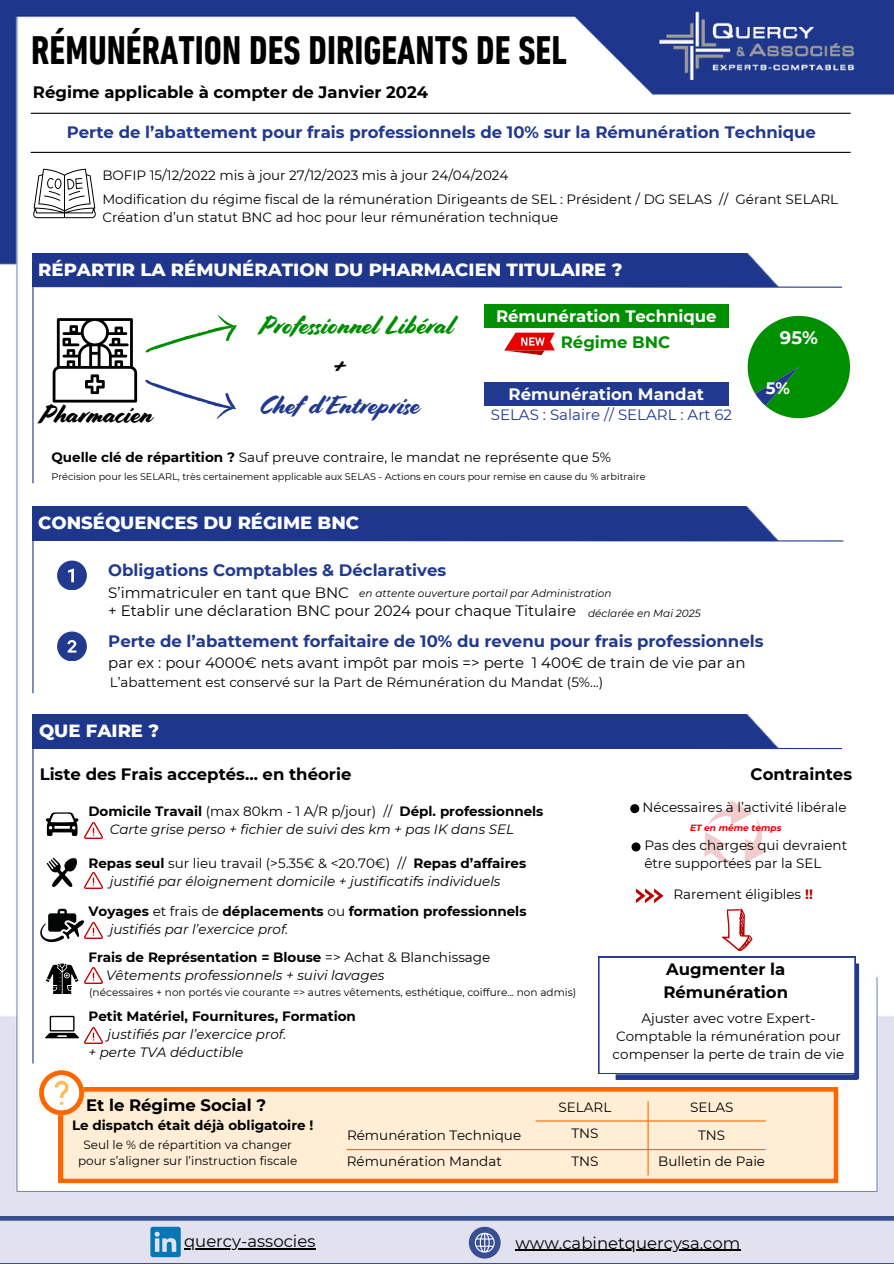
<style>
.page{position:relative;width:894px;height:1264px;background:#fff}
.page>*{position:absolute;margin:0;border:0;box-sizing:border-box;transform-origin:0 0}
.t1{font:700 condensed 40.5px "DIN Next LT Pro";color:#010101}
.t2{font:25.5px "Cortado";color:#018f02}
.t3{font:25.5px "Cortado";color:#213a8f}
.t4{font:25.5px "Cortado";color:#000}
.t5{font:800 18px "Montserrat";color:#fff}
.t6{font:700 18px "Montserrat";color:#fff}
.t7{font:700 16.5px "Montserrat";color:#21398f}
.t8{font:700 16.5px/22.5px "Montserrat";color:#000}
.t9{font:700 16.5px "Montserrat";color:#fff}
.t10{font:16.5px "Montserrat";color:#000}
.t11{font:700 16.5px "Montserrat";color:#010101}
.t12{font:700 16.5px "Montserrat";color:#018f02}
.t13{font:15px "Montserrat";color:#010101}
.t14{font:15px "Montserrat";color:#213a8f}
.t15{font:13.5px/18px "Montserrat";color:#010101;text-align:center}
.t16{font:700 13.5px "Montserrat";color:#010101}
.t17{font:italic 13.5px "Montserrat";color:#010101}
.t18{font:13.5px/18px "Montserrat";color:#000}
.t19{font:italic 13.5px "Montserrat";color:#000}
.t20{font:12px/16px "Montserrat";color:#000;text-align:center}
.t21{font:10.5px "Montserrat";color:#000}
.t22{font:italic 10.5px "Montserrat";color:#010101}
.t23{font:9.6px "Montserrat";color:#000}
.t24{font:italic 700 9px "Montserrat";color:#e80000}
.s1{font-weight:700}
.s2{font-weight:400}
.s3{font-weight:700;color:#b80000}
</style>
<div class="page">
<img style="left:0;top:0;width:893px;height:1216px">
<svg style="left:0;top:1216px;width:893px;height:47px;background:#c7cce2"></svg>
<hr style="left:31px;top:113px;width:819px;height:1px;background:#000">
<hr style="left:31px;top:152px;width:819px;height:1px;background:#000">
<img style="left:32px;top:507px;width:847px;height:33px">
<hr style="left:32px;top:510px;width:1px;height:183px;background:#21398f">
<svg style="left:35px;top:539px;width:809px;height:3px;background:#5f71ad"></svg>
<svg style="left:53px;top:310px;width:187px;height:114px"></svg>
<svg style="left:728px;top:297px;width:140px;height:140px"></svg>
<svg style="left:57px;top:560px;width:29px;height:30px"></svg>
<svg style="left:504px;top:332px;width:50px;height:23px"></svg>
<svg style="left:57px;top:631px;width:29px;height:29px"></svg>
<svg style="left:33px;top:169px;width:63px;height:49px"></svg>
<img style="left:32px;top:253px;width:847px;height:34px">
<hr style="left:32px;top:255px;width:1px;height:228px;background:#21398f">
<svg style="left:33px;top:285px;width:809px;height:3px;background:#5063a6"></svg>
<img style="left:33px;top:714px;width:846px;height:34px">
<hr style="left:32px;top:714px;width:1px;height:349px;background:#21398f">
<hr style="left:33px;top:746px;width:809px;height:3px;background:#1f388d">
<div style="left:484px;top:383px;width:244px;height:23px;background:#213a8f"></div>
<div style="left:484px;top:304px;width:244px;height:23px;background:#018f02"></div>
<svg style="left:59px;top:1087px;width:778px;height:95px;background:#ffe0c0"></svg>
<svg style="left:39px;top:1070px;width:45px;height:45px"></svg>
<svg style="left:46px;top:812px;width:32px;height:24px"></svg>
<img style="left:85px;top:822px;width:18px;height:16px">
<svg style="left:47px;top:857px;width:30px;height:30px"></svg>
<img style="left:85px;top:872px;width:18px;height:16px">
<svg style="left:40px;top:908px;width:44px;height:34px"></svg>
<img style="left:85px;top:922px;width:18px;height:16px">
<svg style="left:45px;top:1015px;width:34px;height:23px"></svg>
<img style="left:85px;top:1027px;width:18px;height:16px">
<img style="left:85px;top:967px;width:18px;height:16px">
<svg style="left:46px;top:963px;width:32px;height:30px"></svg>
<hr style="left:347px;top:1148px;width:418px;height:2px;background:#f60">
<hr style="left:647px;top:1101px;width:1px;height:74px;background:#f60">
<hr style="left:535px;top:1120px;width:230px;height:1px;background:#f60">
<svg style="left:853px;top:963px;width:5px;height:116px"></svg>
<div style="left:615px;top:1074px;width:242px;height:5px;background:#21398f"></div>
<svg style="left:630px;top:804px;width:9px;height:9px"></svg>
<svg style="left:631px;top:842px;width:9px;height:9px"></svg>
<svg style="left:704px;top:799px;width:62px;height:65px"></svg>
<svg style="left:598px;top:888px;width:256px;height:185px"></svg>
<hr style="left:515px;top:1249px;width:225px;height:1px;background:#000">
<hr style="left:184px;top:1248px;width:131px;height:1px;background:#000">
<p class="t1" style="left:31px;top:34px;width:537px">RÉMUNÉRATION DES DIRIGEANTS DE SEL</p>
<p class="t8" style="left:33px;top:80px;width:396px">Régime applicable à compter de Janvier 2024</p>
<h4 class="t7" style="left:67px;top:122px;width:750px">Perte de l’abattement pour frais professionnels de 10% sur la Rémunération Technique</h4>
<p class="t15" style="left:102px;top:166px;width:407px">BOFIP 15/12/2022 mis à jour 27/12/2023 mis à jour 24/04/2024</p>
<p class="t15" style="left:102px;top:190px;width:737px">Modification du régime fiscal de la rémunération Dirigeants de SEL : Président / DG SELAS // Gérant SELARL</p>
<p class="t15" style="left:102px;top:208px;width:457px">Création d’un statut BNC ad hoc pour leur rémunération technique</p>
<p class="t5" style="left:38px;top:258px;width:585px">RÉPARTIR LA RÉMUNÉRATION DU PHARMACIEN TITULAIRE ?</p>
<p class="t4" style="left:40px;top:398px;width:114px">Pharmacien</p>
<p class="t2" style="left:259px;top:310px;width:195px">Professionnel Libéral</p>
<p class="t4" style="left:333px;top:349px;width:14px">+</p>
<p class="t3" style="left:259px;top:389px;width:161px">Chef d’Entreprise</p>
<p class="t9" style="left:496px;top:305px;width:222px">Rémunération Technique</p>
<p class="t12" style="left:560px;top:332px;width:111px">Régime BNC</p>
<p class="t9" style="left:508px;top:384px;width:197px">Rémunération Mandat</p>
<p class="t14" style="left:490px;top:405px;width:243px">SELAS : Salaire // SELARL : Art 62</p>
<p class="t15" style="left:51px;top:448px;width:560px"><span class="s1">Quelle clé de répartition ?</span> Sauf preuve contraire, le mandat ne représente que 5%</p>
<p class="t23" style="left:51px;top:471px;width:595px">Précision pour les SELARL, très certainement applicable aux SELAS - Actions en cours pour remise en cause du % arbitraire</p>
<p class="t5" style="left:38px;top:512px;width:322px">CONSÉQUENCES DU RÉGIME BNC</p>
<h4 class="t6" style="left:779px;top:327px;width:39px">95%</h4>
<p class="t9" style="left:765px;top:377px;width:26px">5%</p>
<h3 class="t7" style="left:108px;top:560px;width:339px">Obligations Comptables &amp; Déclaratives</h3>
<h4 class="t13" style="left:108px;top:583px;width:242px">S’immatriculer en tant que BNC</h4>
<h4 class="t13" style="left:108px;top:602px;width:469px">+ Etablir une déclaration BNC pour 2024 pour chaque Titulaire</h4>
<p class="t7" style="left:108px;top:630px;width:656px">Perte de l’abattement forfaitaire de 10% du revenu pour frais professionnels</p>
<p class="t22" style="left:359px;top:586px;width:254px">en attente ouverture portail par Administration</p>
<p class="t22" style="left:588px;top:606px;width:114px">déclarée en Mai 2025</p>
<p class="t13" style="left:108px;top:654px;width:638px">par ex : pour 4000€ nets avant impôt par mois =&gt; perte 1 400€ de train de vie par an</p>
<p class="t15" style="left:110px;top:672px;width:494px">L’abattement est conservé sur la Part de Rémunération du Mandat (5%...)</p>
<p class="t5" style="left:39px;top:719px;width:121px">QUE FAIRE ?</p>
<p class="t8" style="left:40px;top:762px;width:313px">Liste des Frais acceptés... en théorie</p>
<p class="t16" style="left:88px;top:802px;width:456px">Domicile Travail <span class="s2">(max 80km - 1 A/R p/jour) //</span> Dépl. professionnels</p>
<p class="t17" style="left:110px;top:820px;width:406px">Carte grise perso + fichier de suivi des km + pas IK dans SEL</p>
<p class="t15" style="left:88px;top:854px;width:439px"><span class="s1">Repas seul</span> sur lieu travail (&gt;5.35€ &amp; &lt;20.70€) // <span class="s1">Repas d’affaires</span></p>
<p class="t17" style="left:110px;top:873px;width:392px">justifié par éloignement domicile + justificatifs individuels</p>
<h4 class="t16" style="left:88px;top:903px;width:439px">Voyages <span class="s2">et frais de</span> déplacements <span class="s2">ou</span> formation professionnels</h4>
<h4 class="t17" style="left:110px;top:921px;width:180px">justifiés par l’exercice prof.</h4>
<p class="t8" style="left:750px;top:762px;width:103px">Contraintes</p>
<p class="t15" style="left:642px;top:798px;width:205px">Nécessaires à l’activité libérale</p>
<p class="t18" style="left:644px;top:836px;width:204px">Pas des charges qui devraient être supportées par la SEL</p>
<p class="t18" style="left:673px;top:885px;width:141px">Rarement éligibles <span class="s3">!!</span></p>
<p class="t24" style="left:690px;top:822px;width:93px">ET en même temps</p>
<p class="t16" style="left:88px;top:949px;width:403px">Frais de Représentation = Blouse <span class="s2">=&gt; Achat &amp; Blanchissage</span></p>
<p class="t19" style="left:106px;top:967px;width:280px">Vêtements professionnels + suivi lavages</p>
<p class="t8" style="left:663px;top:958px;width:126px">Augmenter la<br>Rémunération</p>
<p class="t15" style="left:612px;top:1009px;width:233px">Ajuster avec votre Expert-<br>Comptable la rémunération pour compenser la perte de train de vie</p>
<p class="t21" style="left:89px;top:985px;width:488px">(nécessaires + non portés vie courante =&gt; autres vêtements, esthétique, coiffure... non admis)</p>
<p class="t16" style="left:88px;top:1008px;width:269px">Petit Matériel, Fournitures, Formation</p>
<p class="t17" style="left:107px;top:1026px;width:180px">justifiés par l’exercice prof.</p>
<p class="t17" style="left:88px;top:1044px;width:156px">+ perte TVA déductible</p>
<p class="t11" style="left:86px;top:1094px;width:181px">Et le Régime Social ?</p>
<p class="t15" style="left:558px;top:1098px;width:54px">SELARL</p>
<p class="t15" style="left:690px;top:1098px;width:45px">SELAS</p>
<p class="t15" style="left:347px;top:1126px;width:176px">Rémunération Technique</p>
<p class="t15" style="left:347px;top:1151px;width:156px">Rémunération Mandat</p>
<p class="t16" style="left:72px;top:1116px;width:243px">Le dispatch était déjà obligatoire !</p>
<h4 class="t20" style="left:78px;top:1137px;width:220px">Seul le % de répartition va changer pour s’aligner sur l’instruction fiscale</h4>
<p class="t15" style="left:571px;top:1124px;width:29px">TNS</p>
<p class="t15" style="left:698px;top:1126px;width:29px">TNS</p>
<p class="t15" style="left:571px;top:1151px;width:29px">TNS</p>
<p class="t15" style="left:658px;top:1151px;width:108px">Bulletin de Paie</p>
<h3 class="t10" style="left:184px;top:1231px;width:133px">quercy-associes</h3>
<p class="t10" style="left:515px;top:1232px;width:226px">www.cabinetquercysa.com</p>
</div>
